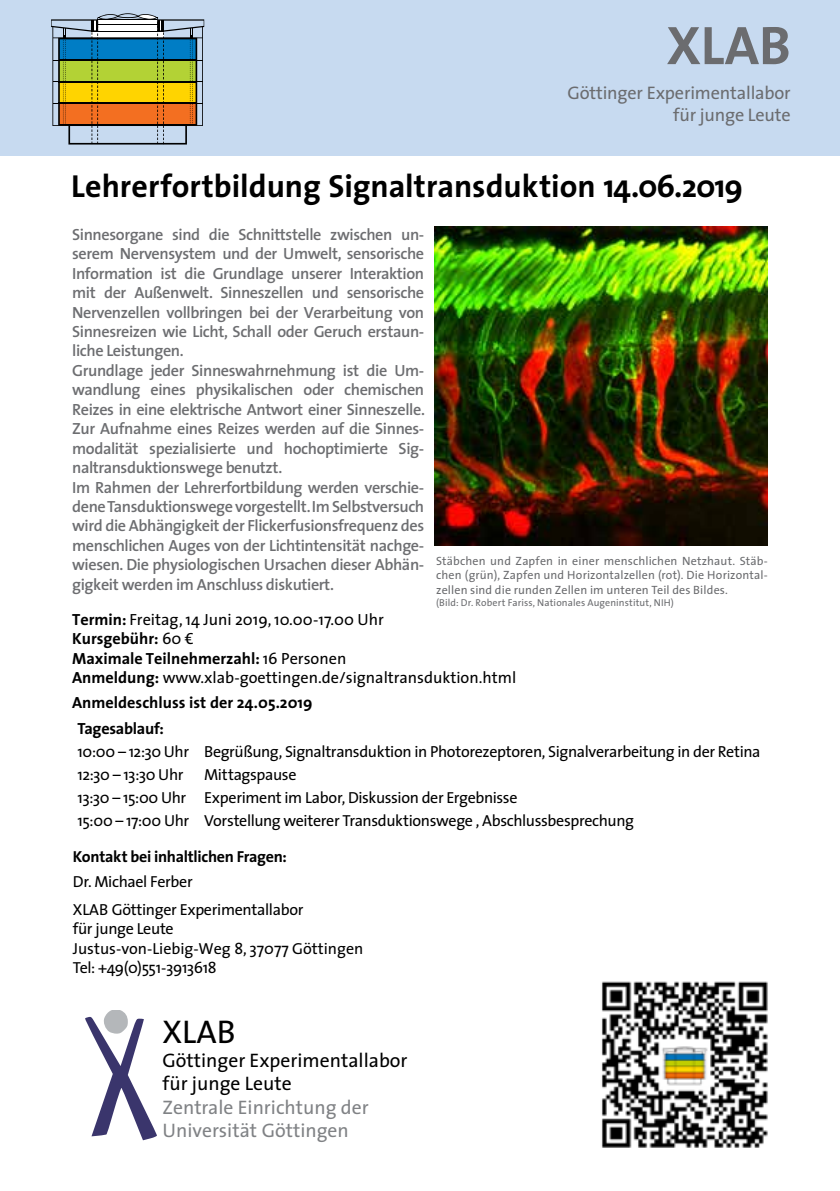
<style>
.page{position:relative;width:840px;height:1191px;background:#fff}
.page>*{position:absolute;margin:0;border:0;box-sizing:border-box;transform-origin:0 0}
.t1{font:700 54.6px "The Sans";color:#6b6c6f}
.t2{font:33px "The Sans";color:#000}
.t3{font:700 32px "The Sans";color:#000}
.t4{font:19.6px/23.6px "The Sans";color:#808285}
.t5{font:19.6px/23.6px "The Sans";color:#000}
.t6{font:18.2px/21.8px "The Sans";letter-spacing:-.01em;color:#6b6c6f;text-align:right}
.t7{font:600 16.2px/19.4px "The Sans";letter-spacing:-.025em;color:#6d6e71}
.t8{font:16.2px/19.4px "The Sans";color:#000}
.t9{font:700 16.2px/26.2px "The Sans";color:#000}
.t10{font:16px/23px "The Sans";letter-spacing:-.02em;color:#000}
.t11{font:16px/19.2px "The Sans";color:#000}
.t12{font:700 16px "The Sans";letter-spacing:-.015em;color:#000}
.t13{font:12px/14.4px "The Sans";letter-spacing:.01em;color:#6b6c6f;text-align:justify}
.t14{font:10px "The Sans";letter-spacing:.01em;color:#6b6c6f}
.s1{font-weight:700}
</style>
<div class="page">
<div style="left:0;top:0;width:839px;height:155px;background:#c7daf0"></div>
<svg style="left:51px;top:13px;width:153px;height:131px"></svg>
<hr style="left:59px;top:59px;width:138px;height:2px;background:#000">
<hr style="left:53px;top:60px;width:149px;height:1px;background:#000">
<hr style="left:53px;top:81px;width:149px;height:1px;background:#000">
<hr style="left:53px;top:103px;width:149px;height:1px;background:#000">
<img style="left:601px;top:981px;width:167px;height:167px">
<svg style="left:85px;top:1010px;width:72px;height:130px"></svg>
<img style="left:434px;top:226px;width:333px;height:320px">
<h1 class="t1" style="left:666px;top:0;width:126px">XLAB</h1>
<p class="t6" style="left:567px;top:81px;width:225px">Göttinger Experimentallabor für junge Leute</p>
<h3 class="t3" style="left:71px;top:160px;width:673px">Lehrerfortbildung Signaltransduktion 14.06.2019</h3>
<p class="t7" style="left:72px;top:224px;width:354px">Sinnesorgane sind die Schnittstelle zwischen un&shy;serem Nervensystem und der Umwelt, sensorische Information ist die Grundlage unserer Interaktion mit der Außenwelt. Sinneszellen und sensorische Nervenzellen vollbringen bei der Verarbeitung von Sinnesreizen wie Licht, Schall oder Geruch erstaun&shy;liche Leistungen.<br>Grundlage jeder Sinneswahrnehmung ist die Um&shy;wandlung eines physikalischen oder chemischen Reizes in eine elektrische Antwort einer Sinneszelle.<br>Zur Aufnahme eines Reizes werden auf die Sinnes&shy;modalität spezialisierte und hochoptimierte Sig&shy;naltransduktionswege benutzt.<br>Im Rahmen der Lehrerfortbildung werden verschie&shy;dene Tansduktionswege vorgestellt. Im Selbstversuch wird die Abhängigkeit der Flickerfusionsfrequenz des menschlichen Auges von der Lichtintensität nachge&shy;wiesen. Die physiologischen Ursachen dieser Abhän&shy;gigkeit werden im Anschluss diskutiert.</p>
<p class="t8" style="left:72px;top:609px;width:445px"><span class="s1">Termin:</span> Freitag, 14 Juni 2019, 10.00-17.00 Uhr<br><span class="s1">Kursgebühr:</span> 60 €<br><span class="s1">Maximale Teilnehmerzahl:</span> 16 Personen<br><span class="s1">Anmeldung:</span> www.xlab-goettingen.de/signaltransduktion.html</p>
<p class="t9" style="left:77px;top:689px;width:236px;text-indent:-5px">Anmeldeschluss ist der 24.05.2019<br>Tagesablauf:</p>
<p class="t10" style="left:77px;top:739px;width:684px">10:00 – 12:30 Uhr Begrüßung, Signaltransduktion in Photorezeptoren, Signalverarbeitung in der Retina<br>12:30 – 13:30 Uhr</p>
<p class="t13" style="left:436px;top:553px;width:333px">Stäbchen und Zapfen in einer menschlichen Netzhaut. Stäb&shy;chen (grün), Zapfen und Horizontalzellen (rot). Die Horizontal&shy;zellen sind die runden Zellen im unteren Teil des Bildes.</p>
<p class="t14" style="left:436px;top:594px;width:239px">(Bild: Dr. Robert Fariss, Nationales Augeninstitut, NIH)</p>
<p class="t10" style="left:77px;top:762px;width:557px;text-indent:126px">Mittagspause<br>13:30 – 15:00 Uhr Experiment im Labor, Diskussion der Ergebnisse<br>15:00 – 17:00 Uhr Vorstellung weiterer Transduktionswege , Abschlussbesprechung</p>
<p class="t12" style="left:73px;top:843px;width:215px">Kontakt bei inhaltlichen Fragen:</p>
<p class="t10" style="left:73px;top:866px;width:232px;line-height:28.4px">Dr. Michael Ferber<br>XLAB Göttinger Experimentallabor</p>
<p class="t11" style="left:73px;top:918px;width:292px">für junge Leute<br>Justus-von-Liebig-Weg 8, 37077 Göttingen<br>Tel: +49(0)551-3913618</p>
<h2 class="t2" style="left:162px;top:1004px;width:74px">XLAB</h2>
<p class="t5" style="left:162px;top:1047px;width:246px">Göttinger Experimentallabor für junge Leute</p>
<p class="t4" style="left:162px;top:1094px;width:207px">Zentrale Einrichtung der<br>Universität Göttingen</p>
</div>
